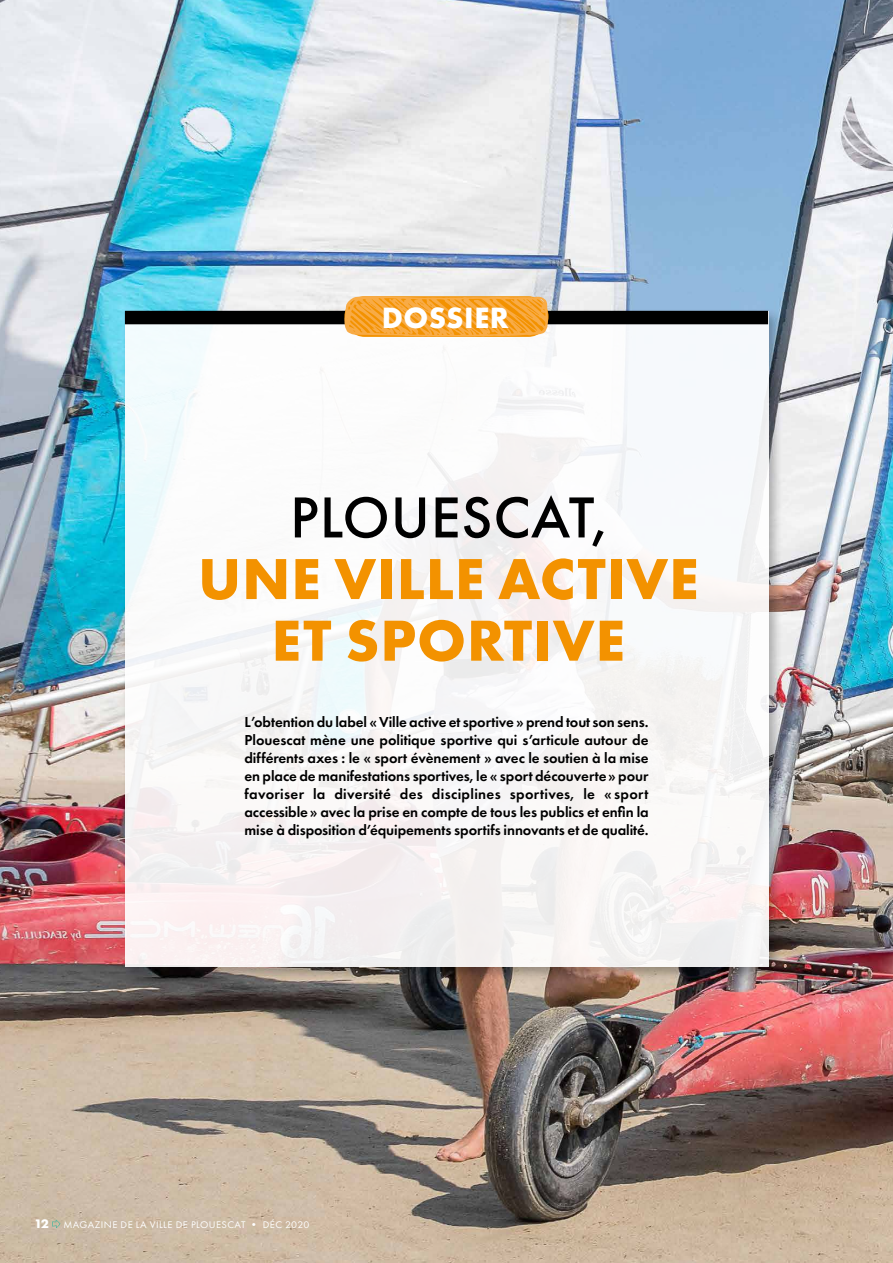
<style>
.page{position:relative;width:893px;height:1263px;background:#fff}
.page>*{position:absolute;margin:0;border:0;box-sizing:border-box;transform-origin:0 0}
.t1{font:700 60px/61.7px "Futura PT";letter-spacing:.015em;color:#f39200;text-align:center}
.t2{font:500 60px "Futura PT";letter-spacing:.015em;color:#000}
.t3{font:700 30.45px "Futura PT";letter-spacing:.02em;color:#fff}
.t4{font:600 15px/18px "Futura PT";letter-spacing:-.005em;color:#000;text-align:justify}
.t5{font:10.05px "Futura PT";letter-spacing:.04em;color:#fff;scale:1.05 1}
.s1{font-weight:700;font-size:12.9px}
.s2{font-size:10.35px}
</style>
<div class="page">
<img style="left:0;top:0;width:893px;height:1263px">
<div style="left:122px;top:308px;width:661px;height:674px;background:#000;opacity:.3"></div>
<div style="left:125px;top:311px;width:643px;height:656px;background:#f8f9f8"></div>
<div style="left:125px;top:311px;width:643px;height:13px;background:#000"></div>
<svg style="left:344px;top:296px;width:204px;height:41px;background:#f5a330"></svg>
<svg style="left:52px;top:1219px;width:8px;height:9px"></svg>
<h2 class="t3" style="left:382px;top:298px;width:129px">DOSSIER</h2>
<h1 class="t2" style="left:290px;top:481px;width:318px">PLOUESCAT,</h1>
<h1 class="t1" style="left:198px;top:547px;width:502px">UNE VILLE ACTIVE<br>ET SPORTIVE</h1>
<p class="t4" style="left:244px;top:713px;width:406px">L’obtention du label « Ville active et sportive » prend tout son sens.<br>Plouescat mène une politique sportive qui s’articule autour de différents axes : le « sport évènement » avec le soutien à la mise en place de manifestations sportives, le « sport découverte» pour favoriser la diversité́ des disciplines sportives, le « sport accessible» avec la prise en compte de tous les publics et enfin la mise à disposition d’équipements sportifs innovants et de qualité́.</p>
<p class="t5" style="left:34px;top:1219px;width:264px"><span class="s1">12</span> MAGAZINE DE LA VILLE DE PLOUESCAT <span class="s2">•</span> DÉC 2020</p>
</div>
